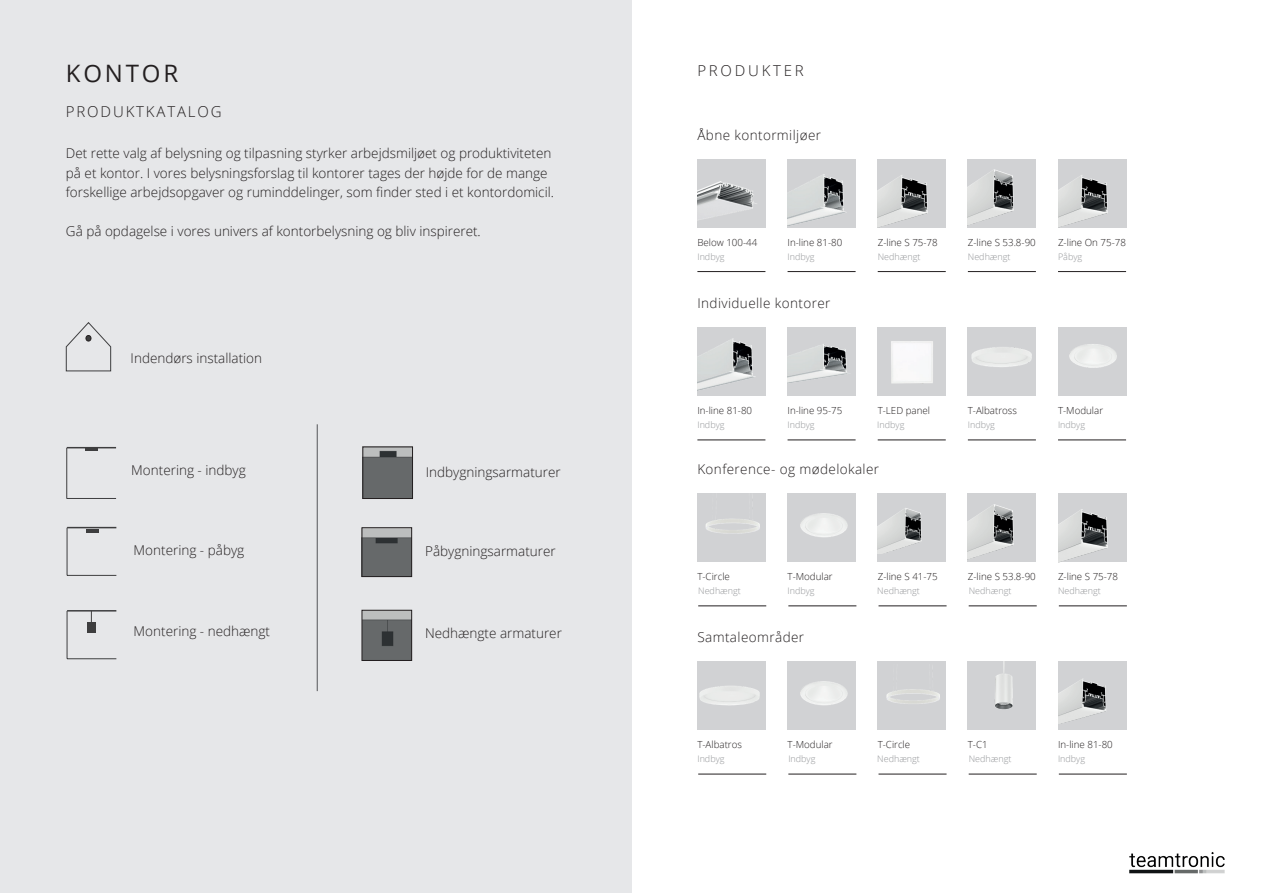
<style>
.page{position:relative;width:1263px;height:893px;background:#fff}
.page>*{position:absolute;margin:0;border:0;box-sizing:border-box;transform-origin:0 0}
.t1{font:24px "Open Sans";letter-spacing:.115em;color:#231f20}
.t2{font:300 15px "Open Sans";letter-spacing:.125em;color:#231f20}
.t3{font:300 15px "Open Sans";letter-spacing:.185em;color:#231f20}
.t4{font:300 13.5px/19.5px "Open Sans";color:#231f20}
.t5{font:300 13.5px "Open Sans";letter-spacing:.03em;color:#231f20}
.t6{font:300 9.75px "Open Sans";color:#231f20}
.t7{font:300 9px "Open Sans";color:#939598}
</style>
<div class="page">
<div style="left:0;top:0;width:631px;height:893px;background:#e6e7e9"></div>
<hr style="left:317px;top:424px;width:1px;height:267px;background:#6c6d70">
<svg style="left:66px;top:322px;width:45px;height:50px"></svg>
<hr style="left:67px;top:527px;width:49px;height:1px;background:#3e3e3f">
<hr style="left:67px;top:575px;width:49px;height:1px;background:#3e3e3f">
<hr style="left:67px;top:528px;width:1px;height:47px;background:#3e3e3f">
<hr style="left:86px;top:529px;width:12px;height:4px;background:#3e3e3f">
<hr style="left:67px;top:610px;width:49px;height:2px;background:#3e3e3f">
<hr style="left:67px;top:658px;width:49px;height:1px;background:#3e3e3f">
<hr style="left:67px;top:611px;width:1px;height:48px;background:#3e3e3f">
<div style="left:87px;top:622px;width:9px;height:11px;background:#3e3e3f"></div>
<hr style="left:697px;top:271px;width:68px;height:1px;background:#231f20">
<div style="left:787px;top:159px;width:68px;height:68px;background:#d1d2d4"></div>
<hr style="left:787px;top:271px;width:68px;height:1px;background:#231f20">
<hr style="left:878px;top:271px;width:68px;height:1px;background:#231f20">
<div style="left:968px;top:159px;width:68px;height:68px;background:#d1d2d4"></div>
<hr style="left:968px;top:271px;width:68px;height:1px;background:#231f20">
<hr style="left:1058px;top:271px;width:68px;height:1px;background:#231f20">
<img style="left:787px;top:174px;width:60px;height:52px">
<hr style="left:697px;top:440px;width:68px;height:1px;background:#231f20">
<div style="left:787px;top:328px;width:68px;height:68px;background:#d1d2d4"></div>
<hr style="left:787px;top:440px;width:68px;height:1px;background:#231f20">
<div style="left:878px;top:328px;width:68px;height:68px;background:#d1d2d4"></div>
<hr style="left:878px;top:440px;width:68px;height:1px;background:#231f20">
<div style="left:968px;top:328px;width:68px;height:68px;background:#d1d2d4"></div>
<hr style="left:968px;top:440px;width:68px;height:1px;background:#231f20">
<hr style="left:1058px;top:440px;width:68px;height:1px;background:#231f20">
<div style="left:697px;top:494px;width:68px;height:68px;background:#d1d2d4"></div>
<hr style="left:698px;top:606px;width:68px;height:1px;background:#231f20">
<hr style="left:788px;top:606px;width:68px;height:1px;background:#231f20">
<div style="left:878px;top:494px;width:68px;height:68px;background:#d1d2d4"></div>
<hr style="left:878px;top:606px;width:68px;height:1px;background:#231f20">
<div style="left:968px;top:494px;width:68px;height:68px;background:#d1d2d4"></div>
<hr style="left:969px;top:606px;width:68px;height:1px;background:#231f20">
<hr style="left:1059px;top:606px;width:68px;height:1px;background:#231f20">
<hr style="left:698px;top:774px;width:68px;height:1px;background:#231f20">
<hr style="left:788px;top:774px;width:68px;height:1px;background:#231f20">
<div style="left:878px;top:662px;width:68px;height:68px;background:#d1d2d4"></div>
<hr style="left:878px;top:774px;width:68px;height:1px;background:#231f20">
<div style="left:968px;top:662px;width:68px;height:68px;background:#d1d2d4"></div>
<hr style="left:969px;top:774px;width:68px;height:1px;background:#231f20">
<div style="left:1058px;top:662px;width:68px;height:68px;background:#d1d2d4"></div>
<hr style="left:1059px;top:774px;width:68px;height:1px;background:#231f20">
<div style="left:697px;top:662px;width:68px;height:68px;background:#d1d2d4"></div>
<img style="left:697px;top:159px;width:68px;height:68px">
<img style="left:878px;top:159px;width:68px;height:68px">
<img style="left:968px;top:169px;width:46px;height:56px">
<img style="left:1058px;top:159px;width:68px;height:68px">
<img style="left:697px;top:328px;width:68px;height:68px">
<img style="left:787px;top:344px;width:60px;height:39px">
<img style="left:891px;top:341px;width:42px;height:43px">
<img style="left:971px;top:347px;width:61px;height:20px">
<img style="left:1058px;top:328px;width:68px;height:67px">
<img style="left:705px;top:519px;width:55px;height:15px">
<img style="left:787px;top:494px;width:68px;height:68px">
<img style="left:878px;top:508px;width:44px;height:46px">
<img style="left:968px;top:504px;width:46px;height:55px">
<img style="left:1058px;top:494px;width:68px;height:68px">
<img style="left:1129px;top:852px;width:96px;height:22px">
<img style="left:886px;top:689px;width:54px;height:15px">
<img style="left:1058px;top:679px;width:48px;height:44px">
<img style="left:699px;top:686px;width:61px;height:20px">
<img style="left:787px;top:662px;width:68px;height:68px">
<img style="left:995px;top:662px;width:18px;height:48px">
<img style="left:364px;top:530px;width:46px;height:45px">
<div style="left:362px;top:528px;width:50px;height:49px;border:1px solid #231f20"></div>
<img style="left:365px;top:449px;width:46px;height:48px">
<div style="left:363px;top:447px;width:50px;height:52px;border:1px solid #231f20"></div>
<img style="left:364px;top:612px;width:46px;height:47px">
<div style="left:362px;top:610px;width:50px;height:51px;border:1px solid #231f20"></div>
<hr style="left:67px;top:447px;width:49px;height:1px;background:#3e3e3f">
<hr style="left:67px;top:498px;width:49px;height:1px;background:#3e3e3f">
<hr style="left:66px;top:448px;width:1px;height:50px;background:#3e3e3f">
<svg style="left:86px;top:448px;width:12px;height:2px"></svg>
<h1 class="t1" style="left:66px;top:57px;width:114px">KONTOR</h1>
<p class="t2" style="left:66px;top:101px;width:157px">PRODUKTKATALOG</p>
<p class="t4" style="left:66px;top:143px;width:490px">Det rette valg af belysning og tilpasning styrker arbejdsmiljøet og produktiviteten på et kontor. I vores belysningsforslag til kontorer tages der højde for de mange forskellige arbejdsopgaver og ruminddelinger, som finder sted i et kontordomicil.</p>
<p class="t4" style="left:66px;top:221px;width:416px">Gå på opdagelse i vores univers af kontorbelysning og bliv inspireret.</p>
<p class="t4" style="left:131px;top:347px;width:133px">Indendørs installation</p>
<p class="t4" style="left:131px;top:460px;width:116px">Montering - indbyg</p>
<p class="t4" style="left:426px;top:462px;width:136px">Indbygningsarmaturer</p>
<p class="t4" style="left:134px;top:540px;width:112px">Montering - påbyg</p>
<p class="t4" style="left:425px;top:541px;width:132px">Påbygningsarmaturer</p>
<p class="t4" style="left:134px;top:621px;width:138px">Montering - nedhængt</p>
<p class="t4" style="left:425px;top:623px;width:138px">Nedhængte armaturer</p>
<p class="t3" style="left:697px;top:61px;width:108px">PRODUKTER</p>
<p class="t5" style="left:697px;top:126px;width:125px">Åbne kontormiljøer</p>
<p class="t6" style="left:697px;top:236px;width:61px">Below 100-44</p>
<p class="t6" style="left:787px;top:236px;width:56px">In-line 81-80</p>
<p class="t6" style="left:878px;top:236px;width:62px">Z-line S 75-78</p>
<p class="t6" style="left:968px;top:236px;width:69px">Z-line S 53.8-90</p>
<p class="t6" style="left:1058px;top:236px;width:69px">Z-line On 75-78</p>
<p class="t7" style="left:697px;top:250px;width:29px">Indbyg</p>
<p class="t7" style="left:787px;top:250px;width:29px">Indbyg</p>
<p class="t7" style="left:878px;top:250px;width:44px">Nedhængt</p>
<p class="t7" style="left:968px;top:250px;width:44px">Nedhængt</p>
<p class="t7" style="left:1058px;top:250px;width:26px">Påbyg</p>
<p class="t5" style="left:697px;top:294px;width:134px">Individuelle kontorer</p>
<p class="t6" style="left:697px;top:404px;width:56px">In-line 81-80</p>
<p class="t6" style="left:787px;top:404px;width:56px">In-line 95-75</p>
<p class="t6" style="left:878px;top:404px;width:54px">T-LED panel</p>
<p class="t6" style="left:968px;top:404px;width:51px">T-Albatross</p>
<p class="t6" style="left:1058px;top:404px;width:47px">T-Modular</p>
<p class="t7" style="left:697px;top:419px;width:29px">Indbyg</p>
<p class="t7" style="left:787px;top:419px;width:29px">Indbyg</p>
<p class="t7" style="left:877px;top:419px;width:29px">Indbyg</p>
<p class="t7" style="left:968px;top:419px;width:29px">Indbyg</p>
<p class="t7" style="left:1058px;top:419px;width:29px">Indbyg</p>
<p class="t5" style="left:697px;top:460px;width:183px">Konference- og mødelokaler</p>
<p class="t6" style="left:697px;top:570px;width:34px">T-Circle</p>
<p class="t6" style="left:787px;top:570px;width:47px">T-Modular</p>
<p class="t6" style="left:878px;top:570px;width:62px">Z-line S 41-75</p>
<p class="t6" style="left:968px;top:570px;width:69px">Z-line S 53.8-90</p>
<p class="t6" style="left:1058px;top:570px;width:62px">Z-line S 75-78</p>
<p class="t7" style="left:698px;top:585px;width:44px">Nedhængt</p>
<p class="t7" style="left:787px;top:585px;width:29px">Indbyg</p>
<p class="t7" style="left:877px;top:585px;width:44px">Nedhængt</p>
<p class="t7" style="left:969px;top:585px;width:44px">Nedhængt</p>
<p class="t7" style="left:1058px;top:585px;width:44px">Nedhængt</p>
<p class="t5" style="left:697px;top:628px;width:108px">Samtaleområder</p>
<p class="t6" style="left:697px;top:738px;width:46px">T-Albatros</p>
<p class="t6" style="left:787px;top:738px;width:47px">T-Modular</p>
<p class="t6" style="left:878px;top:738px;width:34px">T-Circle</p>
<p class="t6" style="left:968px;top:738px;width:21px">T-C1</p>
<p class="t6" style="left:1058px;top:738px;width:56px">In-line 81-80</p>
<p class="t7" style="left:697px;top:753px;width:29px">Indbyg</p>
<p class="t7" style="left:788px;top:753px;width:29px">Indbyg</p>
<p class="t7" style="left:877px;top:753px;width:44px">Nedhængt</p>
<p class="t7" style="left:969px;top:753px;width:44px">Nedhængt</p>
<p class="t7" style="left:1058px;top:753px;width:29px">Indbyg</p>
</div>
